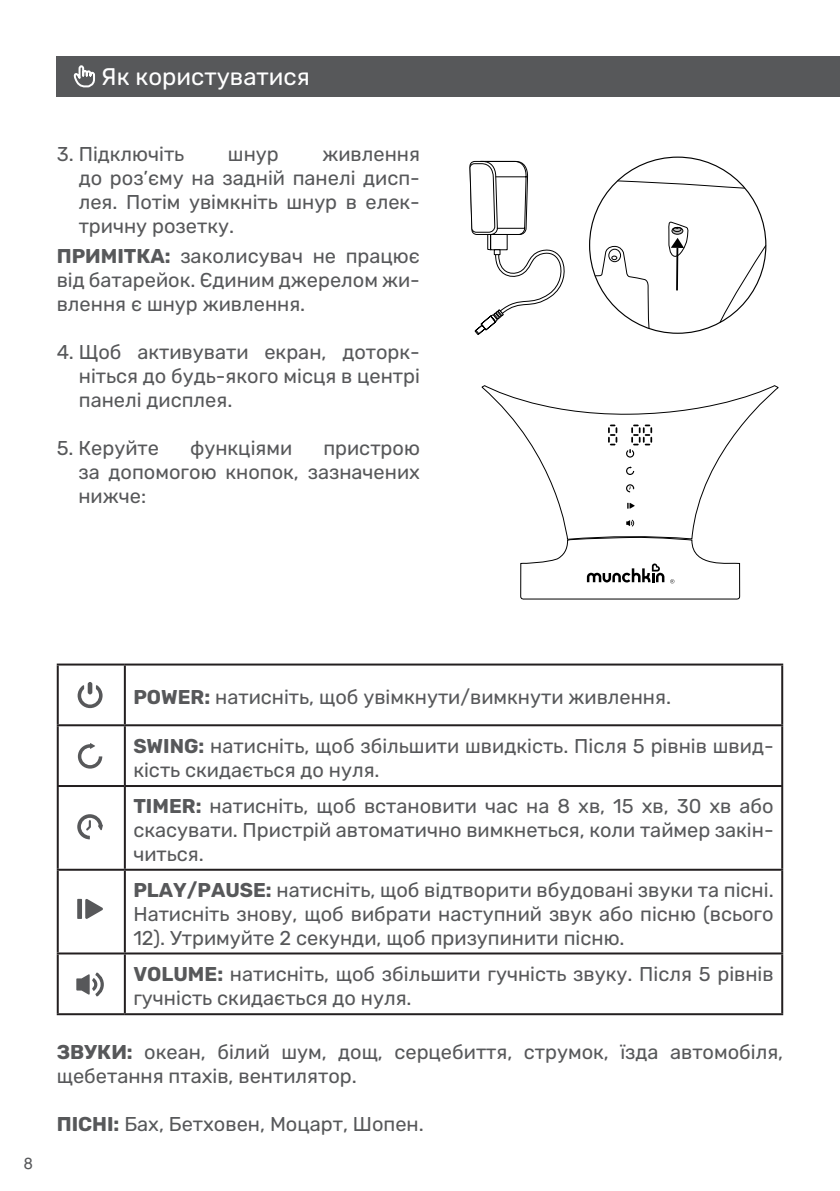
<style>
.page{position:relative;width:840px;height:1191px;background:#fff}
.page>*{position:absolute;margin:0;border:0;box-sizing:border-box;transform-origin:0 0}
.t1{font:24px "Rubik";color:#fff}
.t2{font:20px/24px "Rubik";color:#57585a;text-align:justify}
.t3{font:16px "Helios C";color:#57585a}
.s1{font-weight:700}
</style>
<div class="page">
<div style="left:57px;top:57px;width:782px;height:40px;background:#57585a"></div>
<svg style="left:73px;top:65px;width:22px;height:23px"></svg>
<svg style="left:469px;top:160px;width:96px;height:175px"></svg>
<svg style="left:594px;top:180px;width:172px;height:149px"></svg>
<hr style="left:675px;top:248px;width:3px;height:42px;background:#000">
<svg style="left:481px;top:385px;width:297px;height:151px"></svg>
<svg style="left:626px;top:519px;width:7px;height:7px"></svg>
<svg style="left:627px;top:503px;width:7px;height:5px"></svg>
<svg style="left:607px;top:424px;width:10px;height:21px"></svg>
<svg style="left:625px;top:424px;width:26px;height:33px"></svg>
<svg style="left:625px;top:484px;width:9px;height:8px"></svg>
<svg style="left:625px;top:466px;width:8px;height:9px"></svg>
<svg style="left:520px;top:536px;width:220px;height:64px"></svg>
<hr style="left:57px;top:663px;width:68px;height:2px;background:#231f20">
<hr style="left:57px;top:665px;width:2px;height:59px;background:#231f20">
<hr style="left:125px;top:663px;width:657px;height:2px;background:#231f20">
<hr style="left:124px;top:665px;width:2px;height:59px;background:#231f20">
<hr style="left:780px;top:665px;width:2px;height:59px;background:#231f20">
<hr style="left:57px;top:724px;width:68px;height:2px;background:#231f20">
<hr style="left:57px;top:726px;width:2px;height:59px;background:#231f20">
<hr style="left:125px;top:724px;width:657px;height:2px;background:#231f20">
<hr style="left:124px;top:726px;width:2px;height:59px;background:#231f20">
<hr style="left:780px;top:726px;width:2px;height:59px;background:#231f20">
<hr style="left:57px;top:785px;width:68px;height:2px;background:#231f20">
<hr style="left:57px;top:787px;width:2px;height:81px;background:#231f20">
<hr style="left:125px;top:785px;width:657px;height:2px;background:#231f20">
<hr style="left:124px;top:787px;width:2px;height:81px;background:#231f20">
<hr style="left:780px;top:787px;width:2px;height:81px;background:#231f20">
<hr style="left:57px;top:868px;width:68px;height:2px;background:#231f20">
<hr style="left:57px;top:870px;width:2px;height:82px;background:#231f20">
<hr style="left:125px;top:868px;width:657px;height:2px;background:#231f20">
<hr style="left:124px;top:870px;width:2px;height:82px;background:#231f20">
<hr style="left:780px;top:870px;width:2px;height:82px;background:#231f20">
<hr style="left:57px;top:952px;width:68px;height:2px;background:#231f20">
<hr style="left:57px;top:954px;width:2px;height:59px;background:#231f20">
<hr style="left:125px;top:952px;width:657px;height:2px;background:#231f20">
<hr style="left:124px;top:954px;width:2px;height:59px;background:#231f20">
<hr style="left:780px;top:954px;width:2px;height:59px;background:#231f20">
<hr style="left:57px;top:1013px;width:68px;height:2px;background:#231f20">
<hr style="left:125px;top:1013px;width:657px;height:2px;background:#231f20">
<hr style="left:88px;top:682px;width:4px;height:12px;background:#57585a;border-radius:2px">
<svg style="left:78px;top:685px;width:24px;height:23px"></svg>
<svg style="left:78px;top:743px;width:24px;height:25px"></svg>
<svg style="left:77px;top:814px;width:26px;height:25px"></svg>
<div style="left:77px;top:899px;width:5px;height:20px;background:#57585a"></div>
<svg style="left:85px;top:899px;width:18px;height:20px"></svg>
<svg style="left:76px;top:972px;width:28px;height:24px"></svg>
<p class="t1" style="left:101px;top:64px;width:210px">Як користуватися</p>
<p class="t2" style="left:57px;top:143px;width:129px">3. Підключіть</p>
<p class="t2" style="left:228px;top:143px;width:52px">шнур</p>
<p class="t2" style="left:79px;top:143px;width:342px;text-indent:243px">живлення до роз’єму на задній панелі дисп&shy;лея. Потім увімкніть шнур в елек&shy;тричну розетку.</p>
<p class="t2" style="left:57px;top:245px;width:364px"><span class="s1">ПРИМІТКА:</span> заколисувач не працює від батарейок. Єдиним джерелом жи&shy;влення є шнур живлення.</p>
<p class="t2" style="left:79px;top:341px;width:342px;text-indent:-22px">4. Щоб активувати екран, доторк&shy;ніться до будь-якого місця в центрі панелі дисплея.</p>
<p class="t2" style="left:57px;top:437px;width:104px">5. Керуйте</p>
<p class="t2" style="left:190px;top:437px;width:104px">функціями</p>
<p class="t2" style="left:78px;top:437px;width:343px;text-indent:245px">пристрою за допомогою кнопок, зазначених нижче:</p>
<p class="t3" style="left:24px;top:1153px;width:10px">8</p>
<p class="t2" style="left:133px;top:686px;width:539px"><span class="s1">POWER:</span> натисніть, щоб увімкнути/вимкнути живлення.</p>
<p class="t2" style="left:133px;top:734px;width:641px"><span class="s1">SWING:</span> натисніть, щоб збільшити швидкість. Після 5 рівнів швид&shy;кість скидається до нуля.</p>
<p class="t2" style="left:133px;top:795px;width:641px"><span class="s1">TIMER:</span> натисніть, щоб встановити час на 8 хв, 15 хв, 30 хв або скасувати. Пристрій автоматично вимкнеться, коли таймер закін&shy;читься.</p>
<p class="t2" style="left:133px;top:878px;width:641px"><span class="s1">PLAY/PAUSE:</span> натисніть, щоб відтворити вбудовані звуки та пісні.<br>Натисніть знову, щоб вибрати наступний звук або пісню (всього 12). Утримуйте 2 секунди, щоб призупинити пісню.</p>
<p class="t2" style="left:133px;top:962px;width:641px"><span class="s1">VOLUME:</span> натисніть, щоб збільшити гучність звуку. Після 5 рівнів гучність скидається до нуля.</p>
<p class="t2" style="left:57px;top:1040px;width:727px"><span class="s1">ЗВУКИ:</span> океан, білий шум, дощ, серцебиття, струмок, їзда автомобіля, щебетання птахів, вентилятор.</p>
<p class="t2" style="left:57px;top:1112px;width:368px"><span class="s1">ПІСНІ:</span> Бах, Бетховен, Моцарт, Шопен.</p>
</div>
